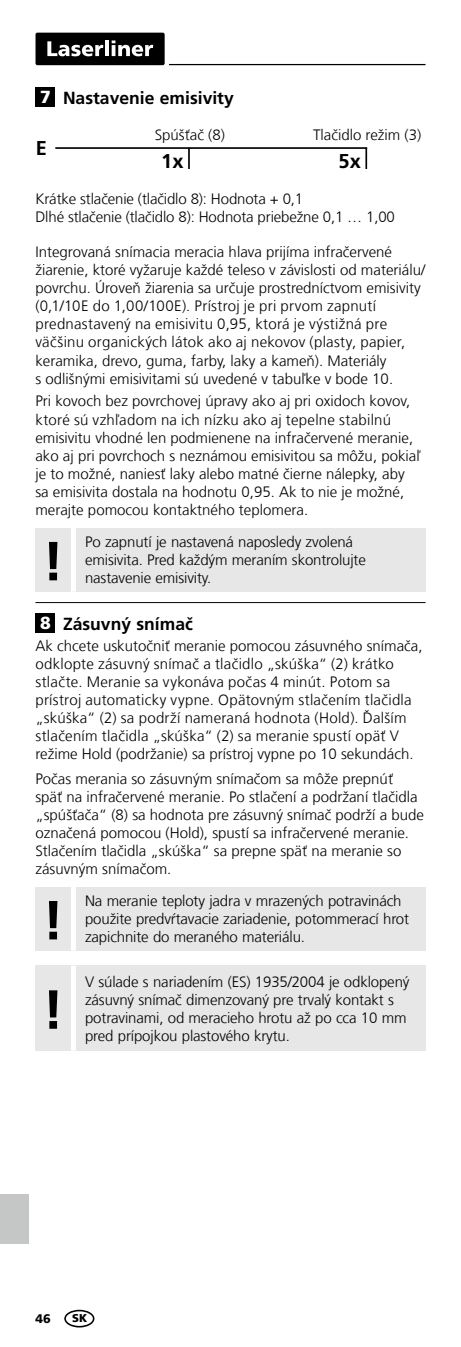
<style>
.page{position:relative;width:461px;height:1347px;background:#fff}
.page>*{position:absolute;margin:0;border:0;box-sizing:border-box;transform-origin:0 0}
.t1{font:700 55px "Frutiger LT Com";color:#000}
.t2{font:700 20px "Frutiger LT Com";color:#000}
.t3{font:700 17.5px "Frutiger LT Com";color:#000}
.t4{font:900 17.5px "Frutiger LT Com";color:#fff}
.t5{font:300 15px/18px "Frutiger LT Com";color:#000}
.t6{font:900 12.5px "Frutiger LT Com";color:#000}
.t7{font:900 11.25px "Frutiger LT Com";color:#000}
</style>
<div class="page">
<hr style="left:169px;top:64px;width:256px;height:1px;background:#000">
<div style="left:35px;top:33px;width:130px;height:32px;background:#000;border-radius:2px"></div>
<svg style="left:47px;top:41px;width:56px;height:15px"></svg>
<hr style="left:105px;top:40px;width:4px;height:16px;background:#fff">
<svg style="left:112px;top:40px;width:41px;height:16px"></svg>
<div style="left:35px;top:613px;width:20px;height:19px;background:#000"></div>
<hr style="left:35px;top:602px;width:390px;height:1px;background:#000">
<div style="left:35px;top:87px;width:20px;height:20px;background:#000"></div>
<hr style="left:55px;top:147px;width:312px;height:2px;background:#000">
<hr style="left:188px;top:148px;width:2px;height:21px;background:#000">
<hr style="left:365px;top:148px;width:2px;height:21px;background:#000">
<div style="left:35px;top:528px;width:390px;height:63px;background:#e7e7e7"></div>
<div style="left:71px;top:528px;width:5px;height:63px;background:#fff"></div>
<div style="left:35px;top:887px;width:390px;height:63px;background:#e7e7e7"></div>
<div style="left:71px;top:887px;width:5px;height:63px;background:#fff"></div>
<div style="left:35px;top:965px;width:390px;height:85px;background:#e7e7e7"></div>
<div style="left:71px;top:965px;width:5px;height:85px;background:#fff"></div>
<div style="left:64px;top:1309px;width:30px;height:18px;border:2px solid #000;border-radius:50%"></div>
<div style="left:0;top:1194px;width:28px;height:49px;background:#c5c6c6"></div>
<p class="t4" style="left:40px;top:86px;width:12px">7</p>
<h2 class="t2" style="left:36px;top:136px;width:13px">E</h2>
<p class="t3" style="left:63px;top:87px;width:172px">Nastavenie emisivity</p>
<p class="t5" style="left:155px;top:126px;width:72px">Spúšťač (8)</p>
<p class="t5" style="left:313px;top:126px;width:110px">Tlačidlo režim (3)</p>
<h2 class="t2" style="left:161px;top:149px;width:24px">1x</h2>
<h2 class="t2" style="left:338px;top:149px;width:24px">5x</h2>
<p class="t5" style="left:35px;top:190px;width:361px">Krátke stlačenie (tlačidlo 8): Hodnota + 0,1<br>Dlhé stlačenie (tlačidlo 8): Hodnota priebežne 0,1 … 1,00</p>
<p class="t5" style="left:35px;top:243px;width:391px">Integrovaná snímacia meracia hlava prijíma infračervené žiarenie, ktoré vyžaruje každé teleso v závislosti od materiálu/ povrchu. Úroveň žiarenia sa určuje prostredníctvom emisivity (0,1/10E do 1,00/100E). Prístroj je pri prvom zapnutí prednastavený na emisivitu 0,95, ktorá je výstižná pre väčšinu organických látok ako aj nekovov (plasty, papier, keramika, drevo, guma, farby, laky a kameň). Materiály<br>s odlišnými emisivitami sú uvedené v tabuľke v bode 10.</p>
<p class="t5" style="left:35px;top:392px;width:386px">Pri kovoch bez povrchovej úpravy ako aj pri oxidoch kovov, ktoré sú vzhľadom na ich nízku ako aj tepelne stabilnú emisivitu vhodné len podmienene na infračervené meranie, ako aj pri povrchoch s neznámou emisivitou sa môžu, pokiaľ je to možné, naniesť laky alebo matné čierne nálepky, aby sa emisivita dostala na hodnotu 0,95. Ak to nie je možné, merajte pomocou kontaktného teplomera.</p>
<p class="t5" style="left:85px;top:533px;width:282px">Po zapnutí je nastavená naposledy zvolená emisivita. Pred každým meraním skontrolujte</p>
<h1 class="t1" style="left:42px;top:529px;width:23px">!</h1>
<p class="t5" style="left:85px;top:569px;width:128px">nastavenie emisivity.</p>
<p class="t4" style="left:40px;top:612px;width:12px">8</p>
<p class="t3" style="left:63px;top:613px;width:131px">Zásuvný snímač</p>
<p class="t5" style="left:35px;top:637px;width:388px">Ak chcete uskutočniť meranie pomocou zásuvného snímača, odklopte zásuvný snímač a tlačidlo „skúška“ (2) krátko stlačte. Meranie sa vykonáva počas 4 minút. Potom sa prístroj automaticky vypne. Opätovným stlačením tlačidla „skúška“ (2) sa podrží nameraná hodnota (Hold). Ďalším stlačením tlačidla „skúška“ (2) sa meranie spustí opäť V režime Hold (podržanie) sa prístroj vypne po 10 sekundách.</p>
<p class="t5" style="left:35px;top:770px;width:390px">Počas merania so zásuvným snímačom sa môže prepnúť<br>späť na infračervené meranie. Po stlačení a podržaní tlačidla „spúšťača“ (8) sa hodnota pre zásuvný snímač podrží a bude označená pomocou (Hold), spustí sa infračervené meranie.<br>Stlačením tlačidla „skúška“ sa prepne späť na meranie so zásuvným snímačom.</p>
<h1 class="t1" style="left:42px;top:888px;width:23px">!</h1>
<h1 class="t1" style="left:42px;top:977px;width:23px">!</h1>
<p class="t5" style="left:85px;top:892px;width:325px">Na meranie teploty jadra v mrazených potravinách použite predvŕtavacie zariadenie, potommerací hrot</p>
<p class="t5" style="left:85px;top:928px;width:221px">zapichnite do meraného materiálu.</p>
<p class="t5" style="left:85px;top:972px;width:326px">V súlade s nariadením (ES) 1935/2004 je odklopený zásuvný snímač dimenzovaný pre trvalý kontakt s potravinami, od meracieho hrotu až po cca 10 mm pred prípojkou plastového krytu.</p>
<p class="t6" style="left:35px;top:1310px;width:17px">46</p>
<p class="t7" style="left:72px;top:1311px;width:17px">SK</p>
</div>
